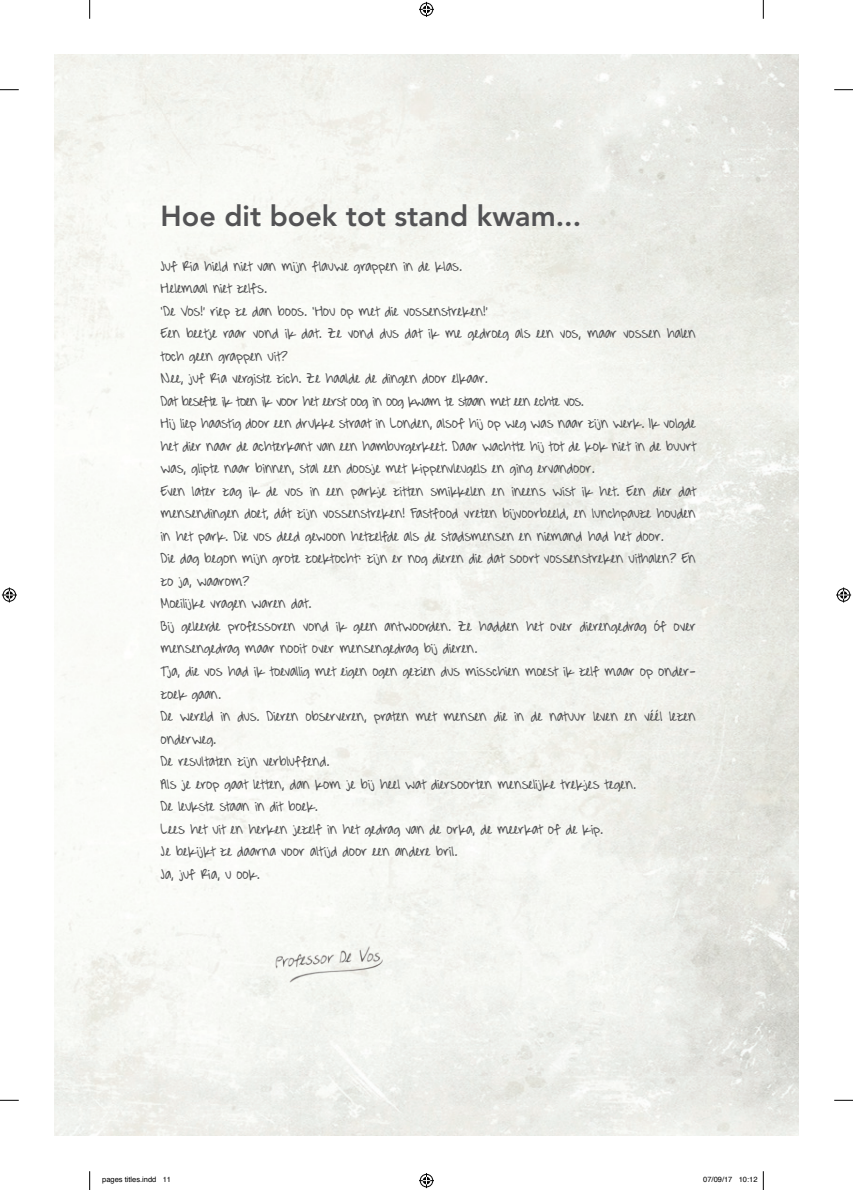
<style>
.page{position:relative;width:853px;height:1190px;background:#fff}
.page>*{position:absolute;margin:0;border:0;box-sizing:border-box;transform-origin:0 0}
.t1{font:800 28.75px "Avenir LT Std";color:#535355}
.t2{font:17.5px/22.5px "A Hundred Miles";color:#535355}
.t3{font:7.5px "Helvetica";color:#000}
</style>
<div class="page">
<img style="left:54px;top:54px;width:744px;height:1081px">
<img style="left:267px;top:942px;width:159px;height:44px">
<svg style="left:0;top:89px;width:19px;height:1px"></svg>
<svg style="left:834px;top:89px;width:18px;height:1px"></svg>
<svg style="left:0;top:1099px;width:19px;height:1px"></svg>
<svg style="left:834px;top:1099px;width:18px;height:1px"></svg>
<svg style="left:89px;top:0;width:1px;height:19px"></svg>
<svg style="left:89px;top:1171px;width:1px;height:18px"></svg>
<svg style="left:762px;top:0;width:2px;height:19px"></svg>
<svg style="left:419px;top:2px;width:15px;height:15px"></svg>
<svg style="left:419px;top:1173px;width:15px;height:14px"></svg>
<svg style="left:2px;top:587px;width:15px;height:15px"></svg>
<svg style="left:836px;top:587px;width:15px;height:15px"></svg>
<svg style="left:762px;top:1171px;width:2px;height:18px"></svg>
<h1 class="t1" style="left:160px;top:198px;width:422px">Hoe dit boek tot stand kwam...</h1>
<p class="t2" style="left:160px;top:254px;width:537px">Juf Ria hield niet van mijn flauwe grappen in de klas.<br>Helemaal niet zelfs.<br>‘De Vos!’ riep ze dan boos. ‘Hou op met die vossenstreken!’<br>Een beetje raar vond ik dat. Ze vond dus dat ik me gedroeg als een vos, maar vossen halen toch geen grappen uit?<br>Nee, juf Ria vergiste zich. Ze haalde de dingen door elkaar.<br>Dat besefte ik toen ik voor het eerst oog in oog kwam te staan met een echte vos.<br>Hij liep haastig door een drukke straat in Londen, alsof hij op weg was naar zijn werk. Ik volgde het dier naar de achterkant van een hamburgerkeet. Daar wachtte hij tot de kok niet in de buurt was, glipte naar binnen, stal een doosje met kippenvleugels en ging ervandoor.<br>Even later zag ik de vos in een parkje zitten smikkelen en ineens wist ik het. Een dier dat mensendingen doet, dát zijn vossenstreken! Fastfood vreten bijvoorbeeld, en lunchpauze houden in het park. Die vos deed gewoon hetzelfde als de stadsmensen en niemand had het door.<br>Die dag begon mijn grote zoektocht: zijn er nog dieren die dat soort vossenstreken uithalen? En zo ja, waarom?<br>Moeilijke vragen waren dat.<br>Bij geleerde professoren vond ik geen antwoorden. Ze hadden het over dierengedrag óf over mensengedrag maar nooit over mensengedrag bij dieren.<br>Tja, die vos had ik toevallig met eigen ogen gezien dus misschien moest ik zelf maar op onder&shy;zoek gaan.<br>De wereld in dus. Dieren observeren, praten met mensen die in de natuur leven en véél lezen onderweg.<br>De resultaten zijn verbluffend.<br>Als je erop gaat letten, dan kom je bij heel wat diersoorten menselijke trekjes tegen.<br>De leukste staan in dit boek.<br>Lees het uit en herken jezelf in het gedrag van de orka, de meerkat of de kip.<br>Je bekijkt ze daarna voor altijd door een andere bril.<br>Ja, juf Ria, u ook.</p>
<p class="t3" style="left:102px;top:1173px;width:70px">pages titles.indd 11</p>
<p class="t3" style="left:703px;top:1173px;width:56px">07/09/17 10:12</p>
</div>
